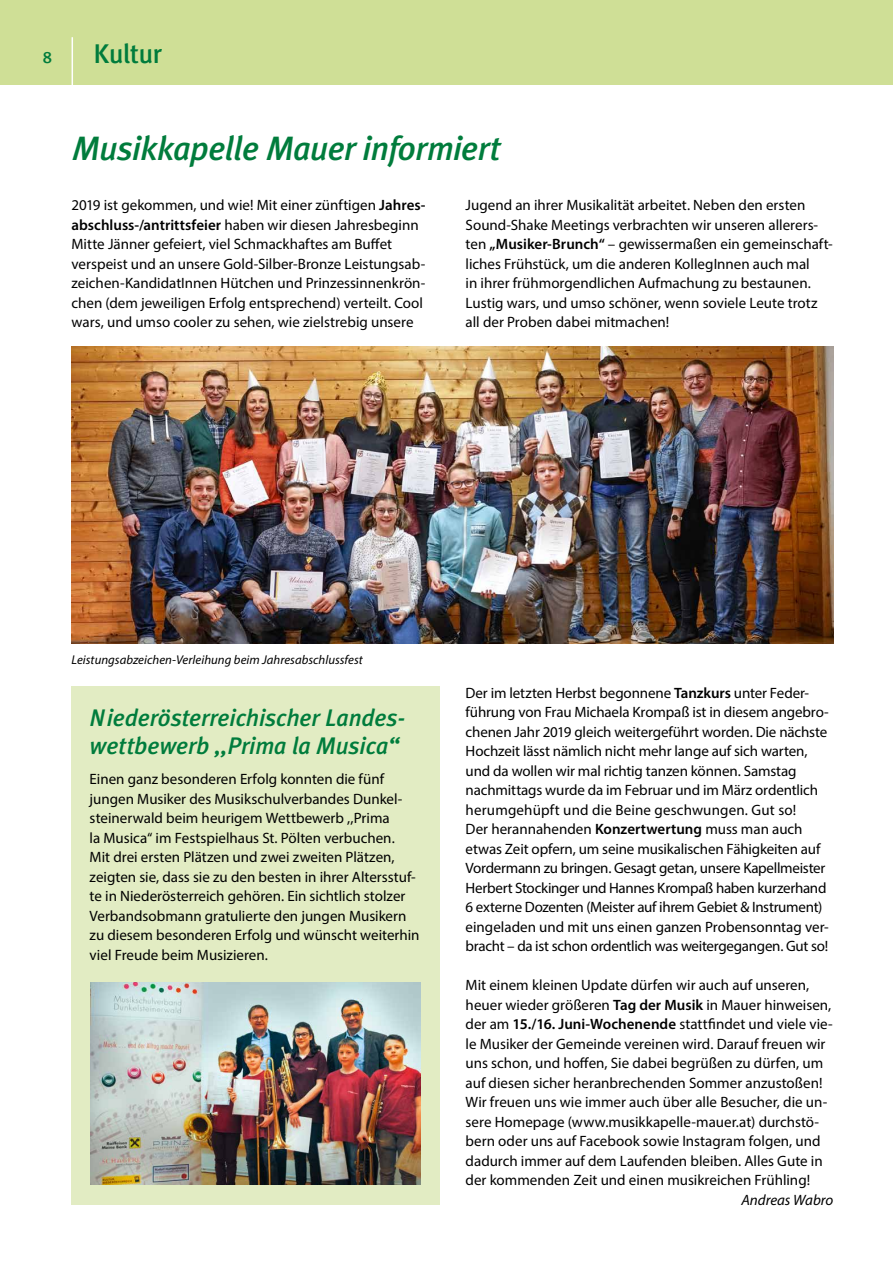
<style>
.page{position:relative;width:893px;height:1263px;background:#fff}
.page>*{position:absolute;margin:0;border:0;box-sizing:border-box;transform-origin:0 0}
.t1{font:italic 500 33.75px "Meta Plus";letter-spacing:-.015em;color:#007c3c}
.t2{font:500 27px "Meta Plus";letter-spacing:-.02em;color:#007c3c}
.t3{font:italic 500 24px/28.5px "Meta Plus";letter-spacing:-.005em;color:#007c3c}
.t4{font:500 16.5px "Meta Plus";color:#007c3c}
.t5{font:15px/19.5px "Myriad Pro";color:#000}
.t6{font:italic 15px "Myriad Pro";color:#000}
.t7{font:italic 12.75px "Myriad Pro";letter-spacing:.005em;color:#000}
.s1{font-weight:600}
</style>
<div class="page">
<div style="left:0;top:0;width:893px;height:85px;background:#cfdf96"></div>
<hr style="left:72px;top:37px;width:1px;height:49px;background:#fff">
<img style="left:72px;top:346px;width:761px;height:298px">
<div style="left:72px;top:686px;width:368px;height:519px;background:#e2ecc3"></div>
<img style="left:90px;top:982px;width:331px;height:202px">
<p class="t4" style="left:43px;top:47px;width:11px">8</p>
<h2 class="t2" style="left:94px;top:38px;width:70px">Kultur</h2>
<h1 class="t1" style="left:72px;top:129px;width:430px">Musikkapelle Mauer informiert</h1>
<p class="t5" style="left:72px;top:195px;width:355px">2019 ist gekommen, und wie! Mit einer zünftigen <span class="s1">Jahres&shy;abschluss-/antrittsfeier</span> haben wir diesen Jahresbeginn Mitte Jänner gefeiert, viel Schmackhaftes am Buffet verspeist und an unsere Gold-Silber-Bronze Leistungsab&shy;zeichen-KandidatInnen Hütchen und Prinzessinnenkrön&shy;chen (dem jeweiligen Erfolg entsprechend) verteilt. Cool wars, und umso cooler zu sehen, wie zielstrebig unsere</p>
<p class="t5" style="left:466px;top:195px;width:369px">Jugend an ihrer Musikalität arbeitet. Neben den ersten Sound-Shake Meetings verbrachten wir unseren allerers&shy;ten <span class="s1">„Musiker-Brunch“</span> – gewissermaßen ein gemeinschaft&shy;liches Frühstück, um die anderen KollegInnen auch mal<br>in ihrer frühmorgendlichen Aufmachung zu bestaunen.<br>Lustig wars, und umso schöner, wenn soviele Leute trotz all der Proben dabei mitmachen!</p>
<p class="t7" style="left:72px;top:652px;width:293px">Leistungsabzeichen-Verleihung beim Jahresabschlussfest</p>
<h3 class="t3" style="left:90px;top:703px;width:317px">Niederösterreichischer Landes&shy;wettbewerb ,,Prima la Musica“</h3>
<p class="t5" style="left:90px;top:769px;width:331px">Einen ganz besonderen Erfolg konnten die fünf jungen Musiker des Musikschulverbandes Dunkel&shy;steinerwald beim heurigem Wettbewerb ,,Prima<br>la Musica“ im Festspielhaus St. Pölten verbuchen.<br>Mit drei ersten Plätzen und zwei zweiten Plätzen, zeigten sie, dass sie zu den besten in ihrer Altersstuf&shy;te in Niederösterreich gehören. Ein sichtlich stolzer Verbandsobmann gratulierte den jungen Musikern zu diesem besonderen Erfolg und wünscht weiterhin viel Freude beim Musizieren.</p>
<p class="t5" style="left:466px;top:682px;width:365px">Der im letzten Herbst begonnene <span class="s1">Tanzkurs</span> unter Feder&shy;führung von Frau Michaela Krompaß ist in diesem angebro&shy;chenen Jahr 2019 gleich weitergeführt worden. Die nächste Hochzeit lässt nämlich nicht mehr lange auf sich warten, und da wollen wir mal richtig tanzen können. Samstag nachmittags wurde da im Februar und im März ordentlich herumgehüpft und die Beine geschwungen. Gut so!<br>Der herannahenden <span class="s1">Konzertwertung</span> muss man auch etwas Zeit opfern, um seine musikalischen Fähigkeiten auf Vordermann zu bringen. Gesagt getan, unsere Kapellmeister Herbert Stockinger und Hannes Krompaß haben kurzerhand 6 externe Dozenten (Meister auf ihrem Gebiet &amp; Instrument) eingeladen und mit uns einen ganzen Probensonntag ver&shy;bracht – da ist schon ordentlich was weitergegangen. Gut so!</p>
<p class="t5" style="left:466px;top:975px;width:369px">Mit einem kleinen Update dürfen wir auch auf unseren, heuer wieder größeren <span class="s1">Tag der Musik</span> in Mauer hinweisen, der am <span class="s1">15./16. Juni-Wochenende</span> stattfindet und viele vie&shy;le Musiker der Gemeinde vereinen wird. Darauf freuen wir uns schon, und hoffen, Sie dabei begrüßen zu dürfen, um auf diesen sicher heranbrechenden Sommer anzustoßen!<br>Wir freuen uns wie immer auch über alle Besucher, die un&shy;sere Homepage (www.musikkapelle-mauer.at) durchstö&shy;bern oder uns auf Facebook sowie Instagram folgen, und dadurch immer auf dem Laufenden bleiben. Alles Gute in der kommenden Zeit und einen musikreichen Frühling!</p>
<p class="t6" style="left:741px;top:1190px;width:94px">Andreas Wabro</p>
</div>
